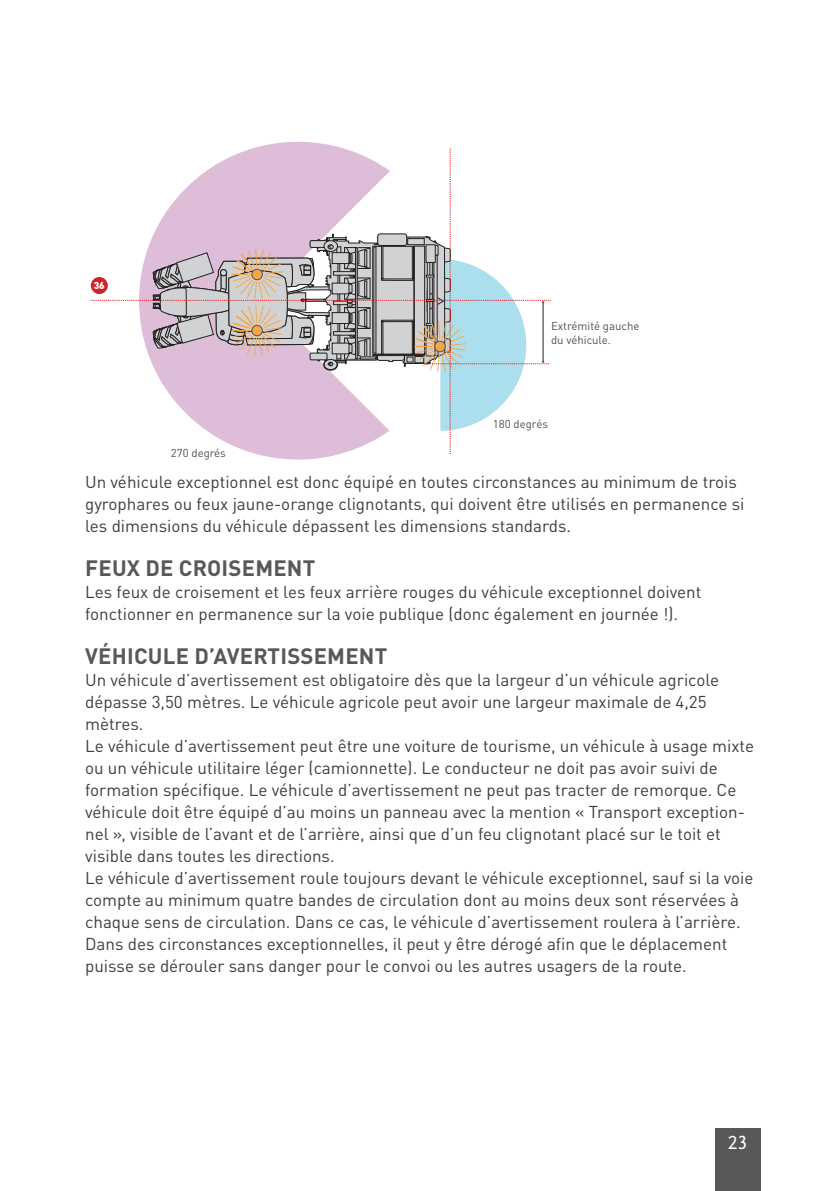
<style>
.page{position:relative;width:840px;height:1191px;background:#fff}
.page>*{position:absolute;margin:0;border:0;box-sizing:border-box;transform-origin:0 0}
.t1{font:700 22px "DINOT";letter-spacing:.01em;color:#57585a}
.t2{font:20px "Scala Sans LF";color:#fff}
.t3{font:17px/22px "DINOT";color:#3e3e3f}
.t4{font:11.4px/13.6px "DINOT";color:#505052}
.t5{font:900 10px "DINOT";color:#fff}
</style>
<div class="page">
<div style="left:714px;top:1128px;width:46px;height:63px;background:#57585a"></div>
<svg style="left:91px;top:142px;width:459px;height:318px"></svg>
<div style="left:91px;top:277px;width:17px;height:17px;background:#d1232a;border-radius:50%"></div>
<p class="t5" style="left:94px;top:278px;width:13px">36</p>
<p class="t4" style="left:171px;top:446px;width:57px">270 degrés</p>
<p class="t4" style="left:550px;top:319px;width:90px">Extrémité gauche du véhicule.</p>
<p class="t4" style="left:492px;top:416px;width:57px">180 degrés</p>
<p class="t3" style="left:85px;top:471px;width:660px">Un véhicule exceptionnel est donc équipé en toutes circonstances au minimum de trois gyrophares ou feux jaune-orange clignotants, qui doivent être utilisés en permanence si les dimensions du véhicule dépassent les dimensions standards.</p>
<p class="t1" style="left:85px;top:554px;width:231px">FEUX DE CROISEMENT</p>
<p class="t3" style="left:85px;top:581px;width:617px">Les feux de croisement et les feux arrière rouges du véhicule exceptionnel doivent fonctionner en permanence sur la voie publique (donc également en journée !).</p>
<p class="t1" style="left:85px;top:642px;width:303px">VÉHICULE D’AVERTISSEMENT</p>
<p class="t3" style="left:85px;top:669px;width:670px">Un véhicule d’avertissement est obligatoire dès que la largeur d’un véhicule agricole dépasse 3,50 mètres. Le véhicule agricole peut avoir une largeur maximale de 4,25 mètres.<br>Le véhicule d’avertissement peut être une voiture de tourisme, un véhicule à usage mixte ou un véhicule utilitaire léger (camionnette). Le conducteur ne doit pas avoir suivi de formation spécifique. Le véhicule d’avertissement ne peut pas tracter de remorque. Ce véhicule doit être équipé d’au moins un panneau avec la mention « Transport exception&shy;nel », visible de l’avant et de l’arrière, ainsi que d’un feu clignotant placé sur le toit et visible dans toutes les directions.<br>Le véhicule d’avertissement roule toujours devant le véhicule exceptionnel, sauf si la voie compte au minimum quatre bandes de circulation dont au moins deux sont réservées à chaque sens de circulation. Dans ce cas, le véhicule d’avertissement roulera à l’arrière.<br>Dans des circonstances exceptionnelles, il peut y être dérogé afin que le déplacement puisse se dérouler sans danger pour le convoi ou les autres usagers de la route.</p>
<p class="t2" style="left:727px;top:1131px;width:21px">23</p>
</div>
